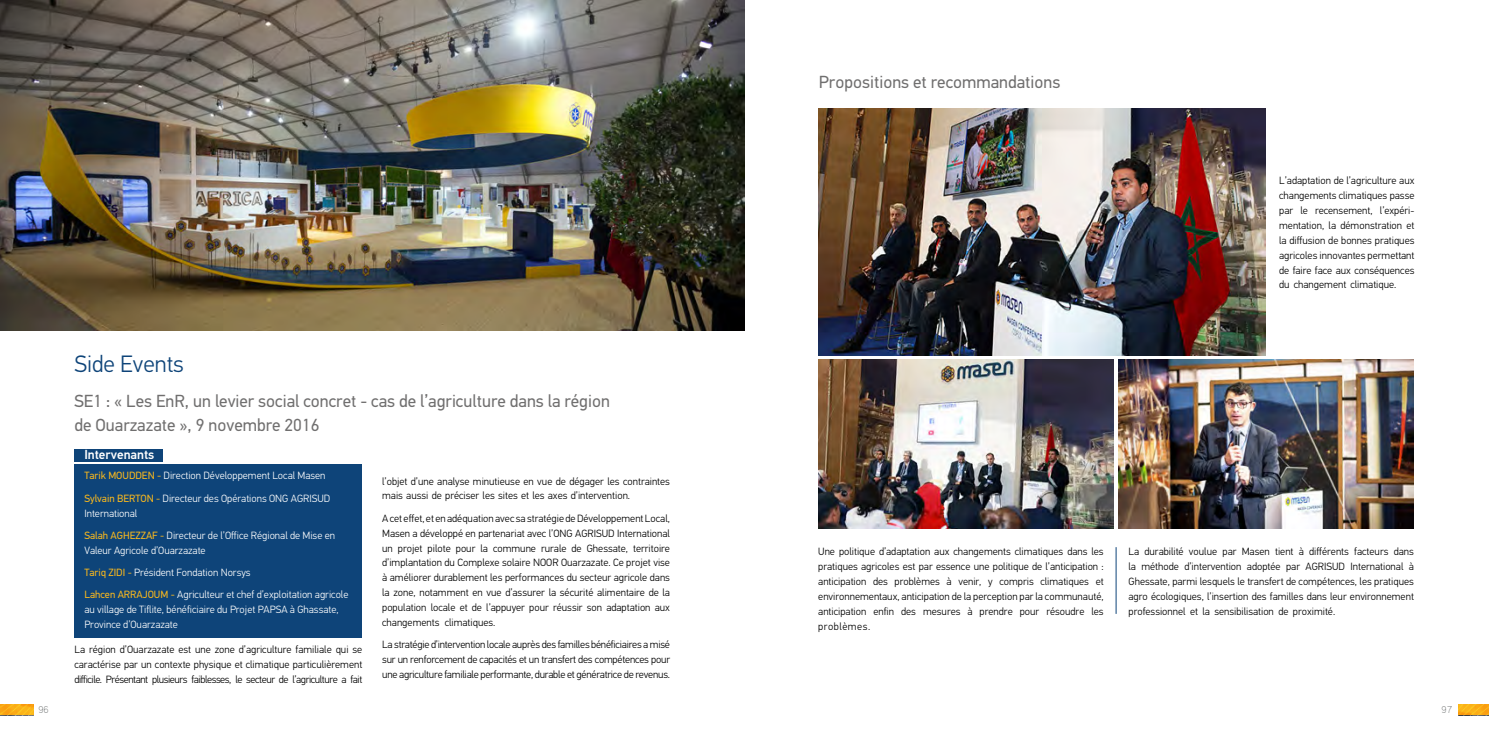
<style>
.page{position:relative;width:1489px;height:745px;background:#fff}
.page>*{position:absolute;margin:0;border:0;box-sizing:border-box;transform-origin:0 0}
.t1{font:300 23.62px "PF Din Text Pro";color:#0e4479}
.t2{font:17.5px/23.6px "PF Din Text Pro";color:#706f6f}
.t3{font:500 13.12px "PF Din Text Pro";color:#fff}
.t4{font:300 10.5px/14.9px "PF Din Text Pro";color:#000;text-align:justify}
.t5{font:300 10.5px/22.3px "PF Din Text Pro";color:#fff}
.t6{font:300 8.75px "Kirvy";color:#6b6e6e}
.s1{font-weight:400;color:#fbb91c}
</style>
<div class="page">
<div style="left:74px;top:464px;width:288px;height:174px;background:#0e4479"></div>
<div style="left:74px;top:448px;width:89px;height:13px;background:#0e4479"></div>
<img style="left:818px;top:109px;width:447px;height:246px">
<img style="left:1118px;top:360px;width:295px;height:167px">
<img style="left:818px;top:360px;width:295px;height:167px">
<img style="left:0;top:0;width:744px;height:330px">
<hr style="left:1115px;top:546px;width:1px;height:67px;background:#0e4479">
<img style="left:0;top:704px;width:34px;height:10px">
<img style="left:1458px;top:704px;width:30px;height:10px">
<h1 class="t1" style="left:74px;top:350px;width:111px">Side Events</h1>
<h2 class="t2" style="left:74px;top:389px;width:537px">SE1 : « Les EnR, un levier social concret - cas de l’agriculture dans la région de Ouarzazate », 9 novembre 2016</h2>
<p class="t3" style="left:84px;top:446px;width:71px">Intervenants</p>
<p class="t5" style="left:84px;top:464px;width:247px"><span class="s1">Tarik MOUDDEN -</span> Direction Développement Local Masen<br><span class="s1">Sylvain BERTON -</span> Directeur des Opérations ONG AGRISUD</p>
<p class="t5" style="left:84px;top:501px;width:252px">International<br><span class="s1">Salah AGHEZZAF -</span> Directeur de l’Office Régional de Mise en</p>
<p class="t5" style="left:84px;top:538px;width:265px">Valeur Agricole d’Ouarzazate<br><span class="s1">Tariq ZIDI -</span> Président Fondation Norsys<br><span class="s1">Lahcen ARRAJOUM -</span> Agriculteur et chef d’exploitation agricole</p>
<p class="t5" style="left:84px;top:602px;width:256px;line-height:14.9px">au village de Tiflite, bénéficiaire du Projet PAPSA à Ghassate,<br>Province d’Ouarzazate</p>
<p class="t4" style="left:74px;top:641px;width:289px">La région d’Ouarzazate est une zone d’agriculture familiale qui se caractérise par un contexte physique et climatique particulièrement difficile. Présentant plusieurs faiblesses, le secteur de l’agriculture a fait</p>
<p class="t4" style="left:382px;top:473px;width:289px">l’objet d’une analyse minutieuse en vue de dégager les contraintes mais aussi de préciser les sites et les axes d’intervention.</p>
<p class="t4" style="left:382px;top:510px;width:289px">A cet effet, et en adéquation avec sa stratégie de Développement Local, Masen a développé en partenariat avec l’ONG AGRISUD International un projet pilote pour la commune rurale de Ghessate, territoire d’implantation du Complexe solaire NOOR Ouarzazate. Ce projet vise à améliorer durablement les performances du secteur agricole dans la zone, notamment en vue d’assurer la sécurité alimentaire de la population locale et de l’appuyer pour réussir son adaptation aux changements climatiques.</p>
<p class="t4" style="left:382px;top:637px;width:289px">La stratégie d’intervention locale auprès des familles bénéficiaires a misé sur un renforcement de capacités et un transfert des compétences pour une agriculture familiale performante, durable et génératrice de revenus.</p>
<h2 class="t2" style="left:819px;top:70px;width:243px">Propositions et recommandations</h2>
<p class="t4" style="left:1278px;top:173px;width:137px">L’adaptation de l’agriculture aux changements climatiques passe par le recensement, l’expéri&shy;mentation, la démonstration et la diffusion de bonnes pratiques agricoles innovantes permettant de faire face aux conséquences du changement climatique.</p>
<p class="t4" style="left:818px;top:543px;width:287px">Une politique d’adaptation aux changements climatiques dans les pratiques agricoles est par essence une politique de l’anticipation : anticipation des problèmes à venir, y compris climatiques et environnementaux, anticipation de la perception par la communauté, anticipation enfin des mesures à prendre pour résoudre les problèmes.</p>
<p class="t4" style="left:1128px;top:544px;width:287px">La durabilité voulue par Masen tient à différents facteurs dans la méthode d’intervention adoptée par AGRISUD International à Ghessate, parmi lesquels le transfert de compétences, les pratiques agro écologiques, l’insertion des familles dans leur environnement professionnel et la sensibilisation de proximité.</p>
<p class="t6" style="left:38px;top:704px;width:12px">96</p>
<p class="t6" style="left:1441px;top:704px;width:12px">97</p>
</div>
